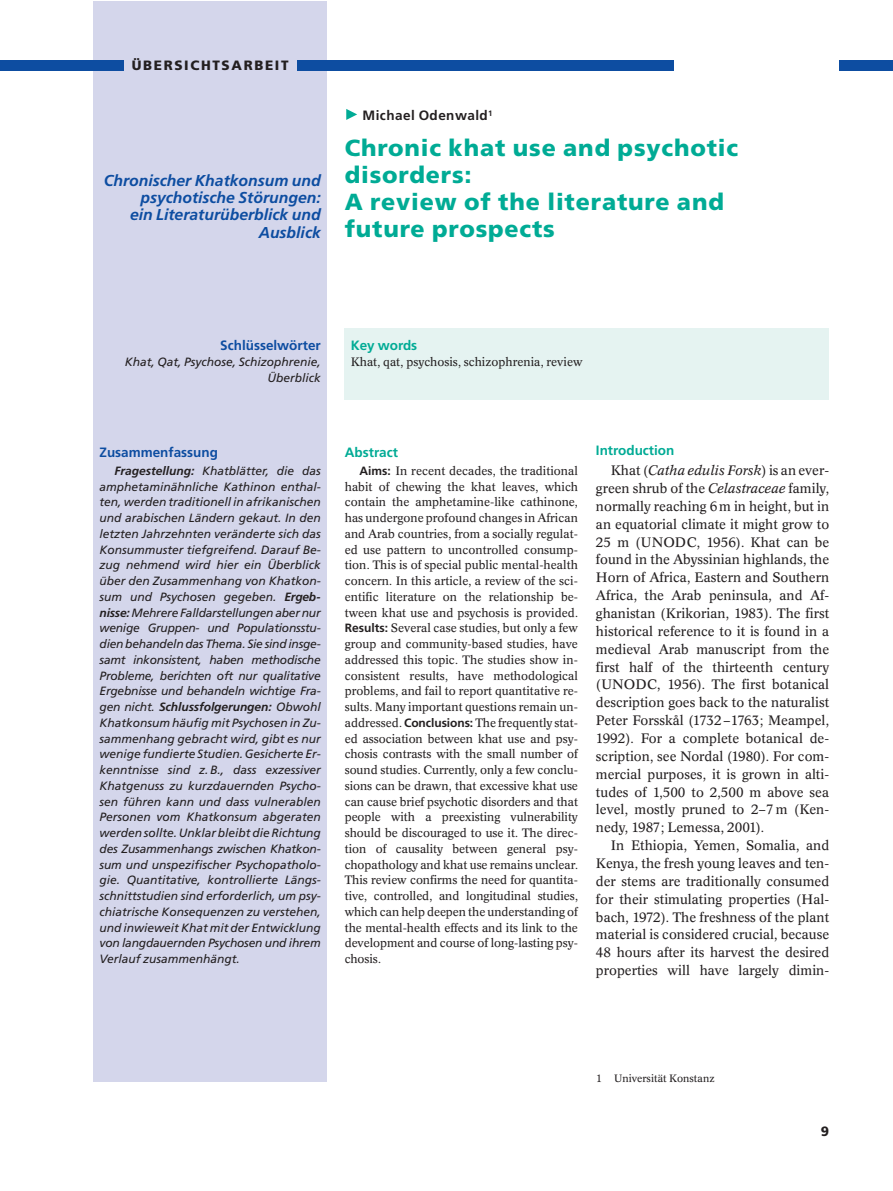
<style>
.page{position:relative;width:893px;height:1191px;background:#fff}
.page>*{position:absolute;margin:0;border:0;box-sizing:border-box;transform-origin:0 0}
.t1{font:900 23.25px/27px "Frutiger";letter-spacing:.035em;color:#00ab95}
.t2{font:italic 700 15.75px/17.2px "Frutiger";color:#0d4da1;text-align:right}
.t3{font:13.5px "Concorde BQ";color:#231f20}
.t4{font:italic 13.5px/20.4px "Concorde BQ";color:#231f20}
.t5{font:700 13.5px "Frutiger";color:#0d4da1}
.t6{font:900 13.5px "Frutiger";letter-spacing:.12em;color:#231f20}
.t7{font:700 13.5px "Frutiger";color:#00ab95}
.t8{font:700 13.5px "Frutiger";letter-spacing:.035em;color:#231f20}
.t9{font:12px/15.8px "Concorde BQ";letter-spacing:-.005em;color:#231f20;text-align:justify}
.t10{font:italic 12px/15.8px "Frutiger";color:#231f20;text-align:right}
.t11{font:10.5px "Concorde BQ";color:#231f20}
.s1{font-weight:700}
.s2{font-family:"Frutiger";font-weight:700}
.s3{font-family:"Frutiger";font-weight:700;font-style:normal;color:#00ab95}
.s4{font-style:normal}
.s5{font-style:italic}
</style>
<div class="page">
<div style="left:94px;top:1px;width:233px;height:1080px;background:#d4d6eb"></div>
<div style="left:298px;top:61px;width:595px;height:10px;background:#0d4da1"></div>
<div style="left:0;top:61px;width:123px;height:10px;background:#0d4da1"></div>
<div style="left:674px;top:58px;width:164px;height:21px;background:#fff"></div>
<svg style="left:346px;top:109px;width:11px;height:11px"></svg>
<div style="left:345px;top:329px;width:484px;height:71px;background:#e5f3f1"></div>
<p class="t6" style="left:132px;top:60px;width:158px">ÜBERSICHTSARBEIT</p>
<p class="t2" style="left:104px;top:173px;width:218px">Chronischer Khatkonsum und psychotische Störungen:<br>ein Literaturüberblick und<br>Ausblick</p>
<p class="t8" style="left:363px;top:110px;width:132px">Michael Odenwald<sup>1</sup></p>
<p class="t1" style="left:345px;top:136px;width:395px">Chronic khat use and psychotic disorders:<br>A review of the literature and future prospects</p>
<p class="t5" style="left:220px;top:340px;width:102px">Schlüsselwörter</p>
<p class="t10" style="left:125px;top:355px;width:198px">Khat, Qat, Psychose, Schizophrenie,<br>Überblick</p>
<p class="t7" style="left:351px;top:340px;width:68px">Key words</p>
<p class="t9" style="left:351px;top:355px;width:233px">Khat, qat, psychosis, schizophrenia, review</p>
<p class="t5" style="left:100px;top:447px;width:120px">Zusammenfassung</p>
<p class="t10" style="left:100px;top:463px;width:223px;text-align:justify;text-indent:15px"><span class="s1">Fragestellung:</span> Khatblätter, die das amphetaminähnliche Kathinon enthal&shy;ten, werden traditionell in afrikanischen und arabischen Ländern gekaut. In den letzten Jahrzehnten veränderte sich das Konsummuster tiefgreifend. Darauf Be&shy;zug nehmend wird hier ein Überblick über den Zusammenhang von Khatkon&shy;sum und Psychosen gegeben. <span class="s1">Ergeb&shy;nisse:</span> Mehrere Falldarstellungen aber nur wenige Gruppen- und Populationsstu&shy;dien behandeln das Thema. Sie sind insge&shy;samt inkonsistent, haben methodische Probleme, berichten oft nur qualitative Ergebnisse und behandeln wichtige Fra&shy;gen nicht. <span class="s1">Schlussfolgerungen:</span> Obwohl Khatkonsum häufig mit Psychosen in Zu&shy;sammenhang gebracht wird, gibt es nur wenige fundierte Studien. Gesicherte Er&shy;kenntnisse sind z. B., dass exzessiver Khatgenuss zu kurzdauernden Psycho&shy;sen führen kann und dass vulnerablen Personen vom Khatkonsum abgeraten werden sollte. Unklar bleibt die Richtung des Zusammenhangs zwischen Khatkon&shy;sum und unspezifischer Psychopatholo&shy;gie. Quantitative, kontrollierte Längs&shy;schnittstudien sind erforderlich, um psy&shy;chiatrische Konsequenzen zu verstehen, und inwieweit Khat mit der Entwicklung von langdauernden Psychosen und ihrem Verlauf zusammenhängt.</p>
<p class="t7" style="left:345px;top:447px;width:55px">Abstract</p>
<p class="t9" style="left:345px;top:464px;width:235px;text-indent:15px"><span class="s2">Aims:</span> In recent decades, the traditional habit of chewing the khat leaves, which contain the amphetamine-like cathinone, has undergone profound changes in African and Arab countries, from a socially regulat&shy;ed use pattern to uncontrolled consump&shy;tion. This is of special public mental-health concern. In this article, a review of the sci&shy;entific literature on the relationship be&shy;tween khat use and psychosis is provided.<br><span class="s2">Results:</span> Several case studies, but only a few group and community-based studies, have addressed this topic. The studies show in&shy;consistent results, have methodological problems, and fail to report quantitative re&shy;sults. Many important questions remain un&shy;addressed. <span class="s2">Conclusions:</span> The frequently stat&shy;ed association between khat use and psy&shy;chosis contrasts with the small number of sound studies. Currently, only a few conclu&shy;sions can be drawn, that excessive khat use can cause brief psychotic disorders and that people with a preexisting vulnerability should be discouraged to use it. The direc&shy;tion of causality between general psy&shy;chopathology and khat use remains unclear.<br>This review confirms the need for quantita&shy;tive, controlled, and longitudinal studies, which can help deepen the understanding of the mental-health effects and its link to the development and course of long-lasting psy&shy;chosis.</p>
<p class="t4" style="left:611px;top:441px;width:220px;text-indent:-15px"><span class="s3">Introduction<br></span><span class="s4">Khat (</span>Catha edulis Forsk<span class="s4">) is an ever-</span></p>
<p class="t3" style="left:596px;top:483px;width:235px">green shrub of the <span class="s5">Celastraceae</span> family,</p>
<p class="t3" style="left:596px;top:501px;width:235px">normally reaching 6m in height, but in</p>
<p class="t3" style="left:596px;top:518px;width:235px">an equatorial climate it might grow to</p>
<p class="t3" style="left:596px;top:536px;width:235px">25 m (UNODC, 1956). Khat can be</p>
<p class="t3" style="left:596px;top:554px;width:235px">found in the Abyssinian highlands, the</p>
<p class="t3" style="left:596px;top:572px;width:235px">Horn of Africa, Eastern and Southern</p>
<p class="t3" style="left:596px;top:590px;width:235px">Africa, the Arab peninsula, and Af-</p>
<p class="t3" style="left:596px;top:608px;width:235px">ghanistan (Krikorian, 1983). The first</p>
<p class="t3" style="left:596px;top:626px;width:235px">historical reference to it is found in a</p>
<p class="t3" style="left:596px;top:643px;width:235px">medieval Arab manuscript from the</p>
<p class="t3" style="left:596px;top:661px;width:235px">first half of the thirteenth century</p>
<p class="t3" style="left:596px;top:679px;width:235px">(UNODC, 1956). The first botanical</p>
<p class="t3" style="left:596px;top:697px;width:235px">description goes back to the naturalist</p>
<p class="t3" style="left:596px;top:715px;width:235px">Peter Forsskål (1732–1763; Meampel,</p>
<p class="t3" style="left:596px;top:733px;width:235px">1992). For a complete botanical de-</p>
<p class="t3" style="left:596px;top:750px;width:235px">scription, see Nordal (1980). For com-</p>
<p class="t3" style="left:596px;top:768px;width:235px">mercial purposes, it is grown in alti-</p>
<p class="t3" style="left:596px;top:786px;width:235px">tudes of 1,500 to 2,500 m above sea</p>
<p class="t3" style="left:596px;top:804px;width:235px">level, mostly pruned to 2–7m (Ken-</p>
<p class="t3" style="left:596px;top:822px;width:170px">nedy, 1987; Lemessa, 2001).</p>
<p class="t3" style="left:611px;top:840px;width:220px">In Ethiopia, Yemen, Somalia, and</p>
<p class="t3" style="left:596px;top:858px;width:235px">Kenya, the fresh young leaves and ten-</p>
<p class="t3" style="left:596px;top:875px;width:235px">der stems are traditionally consumed</p>
<p class="t3" style="left:596px;top:893px;width:235px">for their stimulating properties (Hal-</p>
<p class="t3" style="left:596px;top:911px;width:235px">bach, 1972). The freshness of the plant</p>
<p class="t3" style="left:596px;top:929px;width:235px">material is considered crucial, because</p>
<p class="t3" style="left:596px;top:947px;width:235px">48 hours after its harvest the desired</p>
<p class="t3" style="left:596px;top:965px;width:235px">properties will have largely dimin-</p>
<p class="t11" style="left:596px;top:1073px;width:120px">1 Universität Konstanz</p>
<p class="t6" style="left:821px;top:1125px;width:10px">9</p>
</div>
